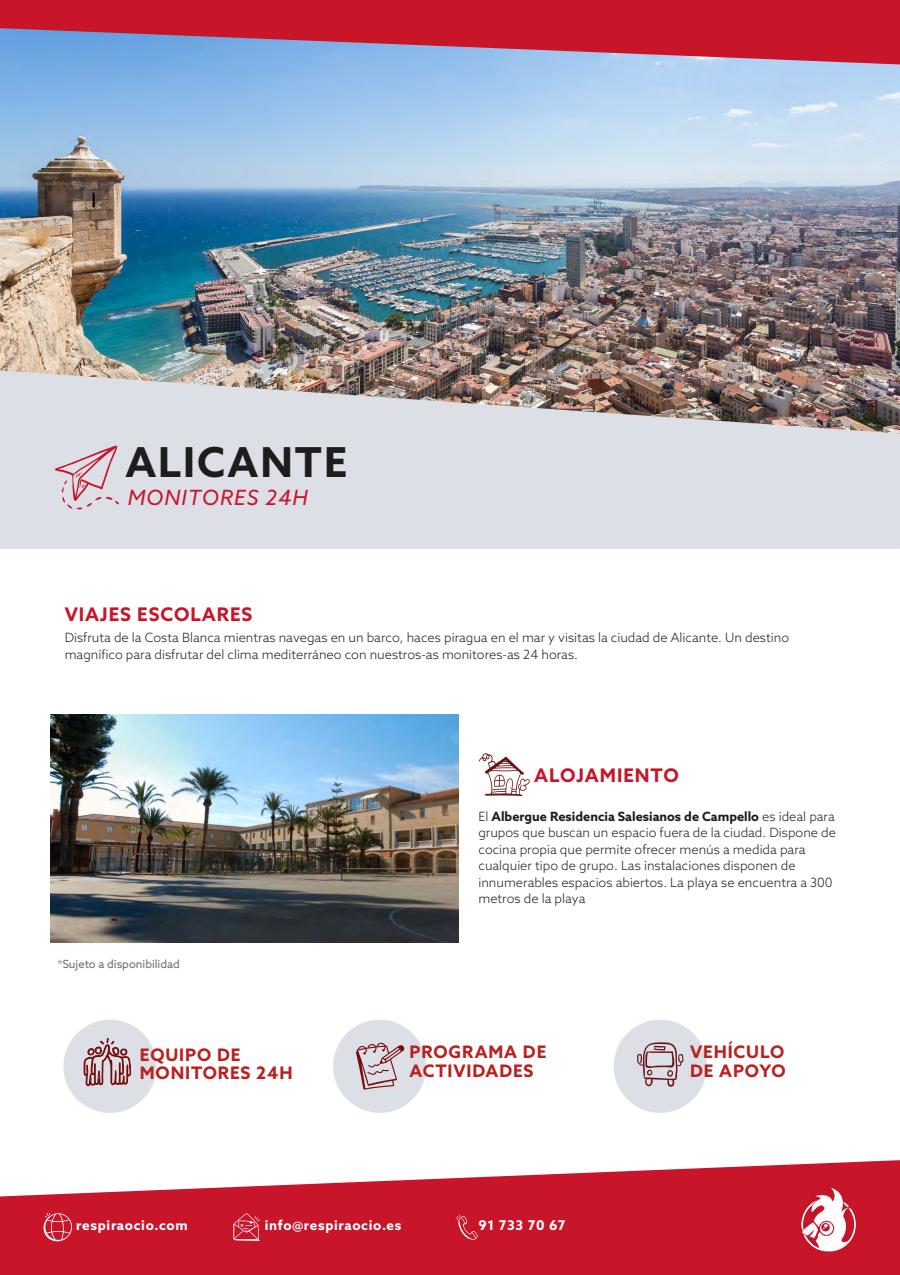
<style>
.page{position:relative;width:900px;height:1275px;background:#fff}
.page>*{position:absolute;margin:0;border:0;box-sizing:border-box;transform-origin:0 0}
.t1{font:700 41.25px "Azo Sans";letter-spacing:.05em;color:#1d1d1b}
.t2{font:italic 21px "Azo Sans";letter-spacing:.05em;color:#c8152a}
.t3{font:700 18.75px "Azo Sans";letter-spacing:.05em;color:#c8152a}
.t4{font:700 17.25px/18.8px "Azo Sans";letter-spacing:.05em;color:#b9201f}
.t5{font:700 13.5px "Azo Sans";letter-spacing:.05em;color:#fff}
.t6{font:300 12.75px/16.5px "Azo Sans";color:#1d1d1b}
.t7{font:11.25px "Azo Sans";color:#646d78}
.s1{font-weight:700}
</style>
<div class="page">
<img style="left:0;top:64px;width:900px;height:305px">
<svg style="left:0;top:0;width:900px;height:64px;background:#b4405e"></svg>
<svg style="left:0;top:1160px;width:900px;height:115px;fill:#c8152a"></svg>
<svg style="left:456px;top:1215px;width:22px;height:25px"></svg>
<svg style="left:42px;top:1213px;width:31px;height:29px"></svg>
<svg style="left:233px;top:1213px;width:27px;height:28px"></svg>
<img style="left:801px;top:1187px;width:61px;height:76px">
<div style="left:614px;top:1020px;width:93px;height:93px;background:#dcdfe6;border-radius:50%"></div>
<svg style="left:637px;top:1042px;width:46px;height:45px"></svg>
<div style="left:333px;top:1020px;width:93px;height:93px;background:#dcdfe6;border-radius:50%"></div>
<svg style="left:356px;top:1042px;width:48px;height:48px"></svg>
<div style="left:63px;top:1020px;width:94px;height:93px;background:#dcdfe6;border-radius:50%"></div>
<svg style="left:83px;top:1020px;width:48px;height:149px"></svg>
<svg style="left:479px;top:753px;width:51px;height:43px"></svg>
<svg style="left:0;top:369px;width:900px;height:180px;background:#cdccd0"></svg>
<svg style="left:55px;top:446px;width:64px;height:63px;background:#d9c1ca"></svg>
<img style="left:51px;top:714px;width:407px;height:229px">
<h1 class="t1" style="left:125px;top:435px;width:223px">ALICANTE</h1>
<h2 class="t2" style="left:128px;top:483px;width:182px">MONITORES 24H</h2>
<h3 class="t3" style="left:65px;top:601px;width:189px">VIAJES ESCOLARES</h3>
<p class="t6" style="left:65px;top:629px;width:726px">Disfruta de la Costa Blanca mientras navegas en un barco, haces piragua en el mar y visitas la ciudad de Alicante. Un destino magnífico para disfrutar del clima mediterráneo con nuestros-as monitores-as 24 horas.</p>
<p class="t7" style="left:58px;top:957px;width:124px">*Sujeto a disponibilidad</p>
<h3 class="t4" style="left:140px;top:1045px;width:154px">EQUIPO DE<br>MONITORES 24H</h3>
<h3 class="t3" style="left:534px;top:763px;width:146px">ALOJAMIENTO</h3>
<p class="t6" style="left:478px;top:808px;width:359px">El <span class="s1">Albergue Residencia Salesianos de Campello</span> es ideal para grupos que buscan un espacio fuera de la ciudad. Dispone de cocina propia que permite ofrecer menús a medida para cualquier tipo de grupo. Las instalaciones disponen de innumerables espacios abiertos. La playa se encuentra a 300 metros de la playa</p>
<h3 class="t4" style="left:410px;top:1043px;width:138px">PROGRAMA DE<br>ACTIVIDADES</h3>
<h3 class="t4" style="left:690px;top:1043px;width:97px">VEHÍCULO<br>DE APOYO</h3>
<p class="t5" style="left:76px;top:1217px;width:113px">respiraocio.com</p>
<p class="t5" style="left:265px;top:1217px;width:138px">info@respiraocio.es</p>
<p class="t5" style="left:478px;top:1216px;width:89px">91 733 70 67</p>
</div>
